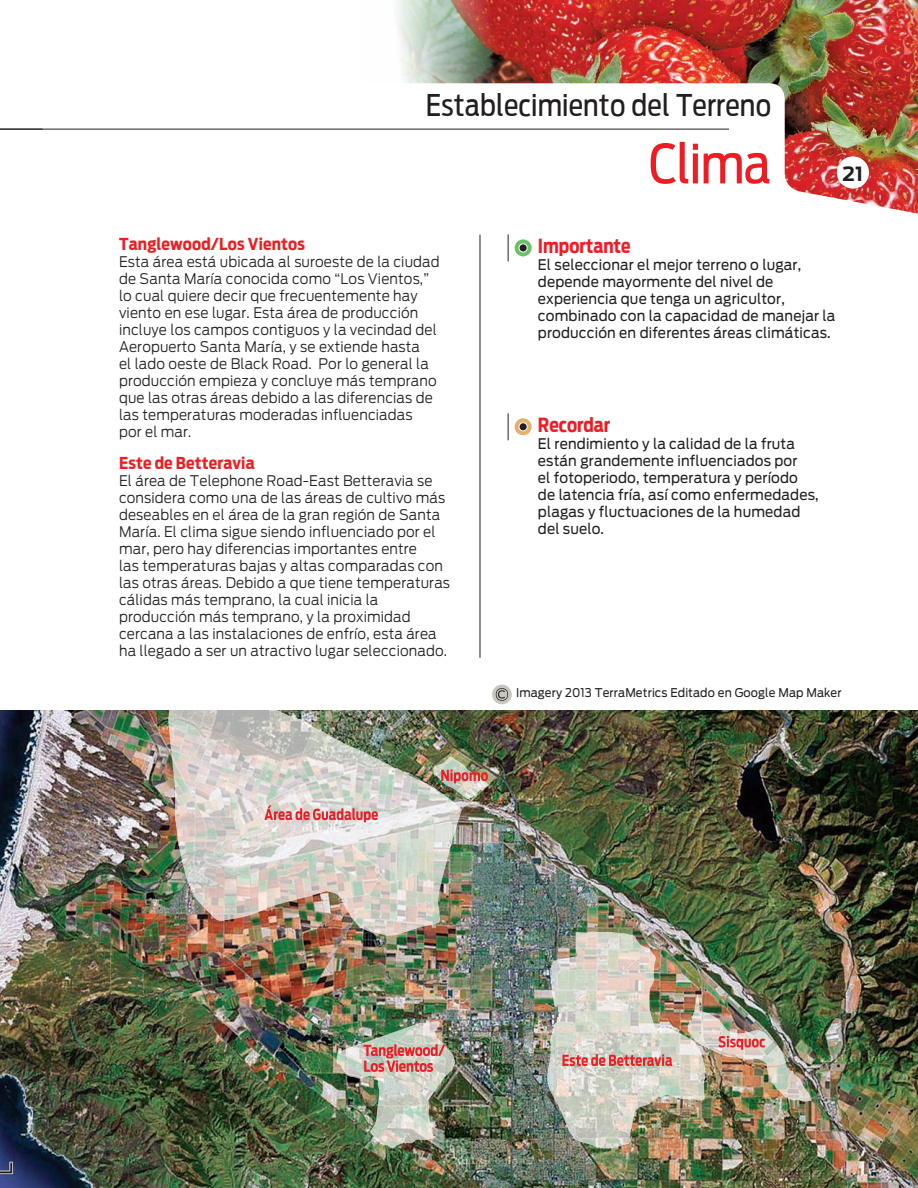
<style>
.page{position:relative;width:918px;height:1188px;background:#fff}
.page>*{position:absolute;margin:0;border:0;box-sizing:border-box;transform-origin:0 0}
.t1{font:54px "Antenna Cond";letter-spacing:-.01em;color:#ee1d23}
.t2{font:30px "Antenna Cond";letter-spacing:.005em;color:#231f20}
.Nutricion_titulos{font:700 19.5px "Antenna Cond";color:#ee1d23;scale:.94 1}
.t3{font:700 19.5px "Antenna";color:#231f20}
.Puntos{font:700 16.5px "Antenna Cond";letter-spacing:.01em;color:#ee1d23}
.Texto_general{font:300 14.55px/17px "Antenna";letter-spacing:.01em;color:#231f20;scale:.94 1}
.Importante{font:14.55px/17px "Antenna";letter-spacing:.01em;color:#231f20;scale:.94 1}
.Nutricion{font:12px "Antenna";letter-spacing:.01em;color:#231f20;scale:.94 1}
</style>
<div class="page">
<hr style="left:480px;top:235px;width:1px;height:423px;background:#231f20">
<img style="left:363px;top:0;width:555px;height:214px">
<div style="left:837px;top:156px;width:32px;height:33px;background:#fff;border-radius:50%"></div>
<hr style="left:0;top:129px;width:729px;height:1px;background:#231f20">
<svg style="left:508px;top:413px;width:1px;height:27px"></svg>
<svg style="left:515px;top:418px;width:17px;height:17px"></svg>
<div style="left:519px;top:423px;width:8px;height:8px;background:#231f20;border-radius:50%"></div>
<div style="left:519px;top:422px;width:9px;height:9px;border:1px solid #fff;border-radius:50%"></div>
<svg style="left:508px;top:234px;width:1px;height:27px"></svg>
<svg style="left:515px;top:239px;width:17px;height:17px"></svg>
<div style="left:519px;top:244px;width:8px;height:8px;background:#231f20;border-radius:50%"></div>
<div style="left:519px;top:243px;width:9px;height:9px;border:1px solid #fff;border-radius:50%"></div>
<img style="left:0;top:711px;width:918px;height:477px">
<img style="left:167px;top:711px;width:295px;height:225px">
<svg style="left:264px;top:805px;width:114px;height:17px;background:#e19e9d"></svg>
<img style="left:433px;top:756px;width:56px;height:44px">
<img style="left:547px;top:932px;width:265px;height:217px">
<img style="left:336px;top:1020px;width:119px;height:129px">
<div style="left:492px;top:685px;width:20px;height:19px;background:#c7c7bd;border-radius:50%"></div>
<svg style="left:496px;top:688px;width:12px;height:13px"></svg>
<p class="t2" style="left:426px;top:88px;width:347px">Establecimiento del Terreno</p>
<p class="t1" style="left:649px;top:132px;width:124px">Clima</p>
<p class="t3" style="left:843px;top:162px;width:22px">21</p>
<p class="Puntos" style="left:119px;top:234px;width:187px">Tanglewood/Los Vientos</p>
<p class="Texto_general" style="left:119px;top:254px;width:343px">Esta área está ubicada al suroeste de la ciudad de Santa María conocida como “Los Vientos,” lo cual quiere decir que frecuentemente hay viento en ese lugar. Esta área de producción incluye los campos contiguos y la vecindad del Aeropuerto Santa María, y se extiende hasta<br>el lado oeste de Black Road. Por lo general la producción empieza y concluye más temprano que las otras áreas debido a las diferencias de las temperaturas moderadas influenciadas<br>por el mar.</p>
<p class="Puntos" style="left:119px;top:453px;width:137px">Este de Betteravia</p>
<p class="Texto_general" style="left:119px;top:473px;width:348px">El área de Telephone Road-East Betteravia se considera como una de las áreas de cultivo más deseables en el área de la gran región de Santa María. El clima sigue siendo influenciado por el mar, pero hay diferencias importantes entre</p>
<p class="Texto_general" style="left:119px;top:557px;width:354px">las temperaturas bajas y altas comparadas con las otras áreas. Debido a que tiene temperaturas cálidas más temprano, la cual inicia la producción más temprano, y la proximidad cercana a las instalaciones de enfrío, esta área ha llegado a ser un atractivo lugar seleccionado.</p>
<p class="Nutricion_titulos" style="left:538px;top:234px;width:100px">Importante</p>
<p class="Importante" style="left:538px;top:256px;width:318px">El seleccionar el mejor terreno o lugar, depende mayormente del nivel de experiencia que tenga un agricultor, combinado con la capacidad de manejar la producción en diferentes áreas climáticas.</p>
<p class="Nutricion_titulos" style="left:538px;top:413px;width:78px">Recordar</p>
<p class="Importante" style="left:538px;top:435px;width:300px">El rendimiento y la calidad de la fruta están grandemente influenciados por<br>el fotoperiodo, temperatura y período de latencia fría, así como enfermedades, plagas y fluctuaciones de la humedad del suelo.</p>
<p class="Nutricion" style="left:516px;top:686px;width:348px">Imagery 2013 TerraMetrics Editado en Google Map Maker</p>
</div>
